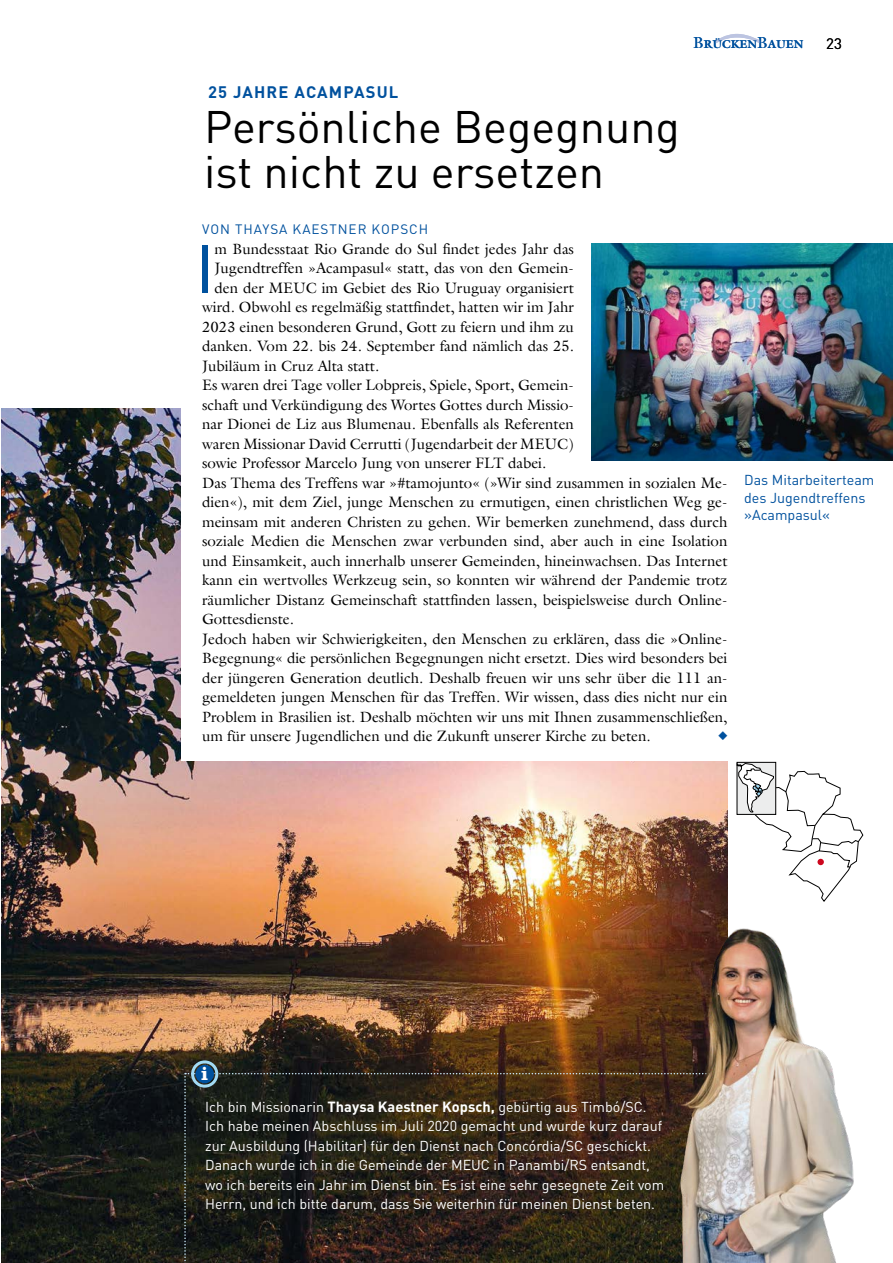
<style>
.page{position:relative;width:893px;height:1263px;background:#fff}
.page>*{position:absolute;margin:0;border:0;box-sizing:border-box;transform-origin:0 0}
.t1{font:67.05px "DIN Pro";color:#00519e;scale:1.04 1}
.t2{font:45px/45px "DIN Pro";color:#000}
.t3{font:700 19.35px "Clarendon BT";color:#fff}
.t4{font:700 16.5px "DIN Pro";letter-spacing:.07em;color:#00519e}
.t5{font:15px "Galliard";color:#000}
.t6{font:15px "DIN Pro";color:#000}
.t7{font:14.25px/19.5px "DIN Pro";color:#fff}
.t8{font:14.25px/17.1px "DIN Pro";color:#00519e}
.t9{font:13.5px "DIN Pro";letter-spacing:.07em;color:#00519e}
.t10{font:700 11.25px "Galliard";color:#00519e}
.s1{font-weight:400;font-size:16.05px}
.s2{font-weight:700;font-size:14.7px}
</style>
<div class="page">
<img style="left:1px;top:408px;width:726px;height:855px">
<svg style="left:184px;top:1073px;width:452px;height:190px;background:#2b2317"></svg>
<svg style="left:715px;top:34px;width:45px;height:10px"></svg>
<div style="left:195px;top:1065px;width:19px;height:18px;background:#00519e;border-radius:50%"></div>
<div style="left:191px;top:1060px;width:27px;height:28px;border:3px solid #a2daf4;border-radius:50%"></div>
<div style="left:182px;top:85px;width:560px;height:676px;background:#fff"></div>
<img style="left:636px;top:871px;width:218px;height:392px">
<img style="left:591px;top:243px;width:302px;height:218px">
<svg style="left:737px;top:763px;width:127px;height:139px"></svg>
<div style="left:817px;top:859px;width:7px;height:6px;background:#cd071e;border-radius:50%"></div>
<p class="t4" style="left:208px;top:80px;width:192px">25 JAHRE ACAMPASUL</p>
<h2 class="t2" style="left:204px;top:102px;width:477px">Persönliche Begegnung ist nicht zu ersetzen</h2>
<p class="t10" style="left:693px;top:39px;width:112px"><span class="s1">B</span>RÜCKEN<span class="s1">B</span>AUEN</p>
<p class="t6" style="left:826px;top:33px;width:17px">23</p>
<p class="t9" style="left:202px;top:220px;width:228px">VON THAYSA KAESTNER KOPSCH</p>
<h1 class="t1" style="left:195px;top:223px;width:20px">I</h1>
<p class="t5" style="left:215px;top:243px;width:361px">m Bundesstaat Rio Grande do Sul findet jedes Jahr das</p>
<p class="t5" style="left:215px;top:262px;width:361px">Jugendtreffen »Acampasul« statt, das von den Gemein-</p>
<p class="t5" style="left:215px;top:282px;width:361px">den der MEUC im Gebiet des Rio Uruguay organisiert</p>
<p class="t5" style="left:202px;top:301px;width:373px">wird. Obwohl es regelmäßig stattfindet, hatten wir im Jahr</p>
<p class="t5" style="left:202px;top:321px;width:373px">2023 einen besonderen Grund, Gott zu feiern und ihm zu</p>
<p class="t5" style="left:202px;top:340px;width:373px">danken. Vom 22. bis 24. September fand nämlich das 25.</p>
<p class="t5" style="left:202px;top:360px;width:179px">Jubiläum in Cruz Alta statt.</p>
<p class="t5" style="left:202px;top:379px;width:371px">Es waren drei Tage voller Lobpreis, Spiele, Sport, Gemein-</p>
<p class="t5" style="left:202px;top:399px;width:373px">schaft und Verkündigung des Wortes Gottes durch Missio-</p>
<p class="t5" style="left:202px;top:418px;width:373px">nar Dionei de Liz aus Blumenau. Ebenfalls als Referenten</p>
<p class="t5" style="left:202px;top:438px;width:373px">waren Missionar David Cerrutti (Jugendarbeit der MEUC)</p>
<p class="t5" style="left:202px;top:457px;width:346px">sowie Professor Marcelo Jung von unserer FLT dabei.</p>
<p class="t5" style="left:202px;top:477px;width:527px">Das Thema des Treffens war »#tamojunto« (»Wir sind zusammen in sozialen Me-</p>
<p class="t5" style="left:202px;top:496px;width:527px">dien«), mit dem Ziel, junge Menschen zu ermutigen, einen christlichen Weg ge-</p>
<p class="t5" style="left:202px;top:516px;width:527px">meinsam mit anderen Christen zu gehen. Wir bemerken zunehmend, dass durch</p>
<p class="t5" style="left:202px;top:535px;width:527px">soziale Medien die Menschen zwar verbunden sind, aber auch in eine Isolation</p>
<p class="t5" style="left:202px;top:555px;width:527px">und Einsamkeit, auch innerhalb unserer Gemeinden, hineinwachsen. Das Internet</p>
<p class="t5" style="left:202px;top:574px;width:527px">kann ein wertvolles Werkzeug sein, so konnten wir während der Pandemie trotz</p>
<p class="t5" style="left:202px;top:594px;width:527px">räumlicher Distanz Gemeinschaft stattfinden lassen, beispielsweise durch Online-</p>
<p class="t5" style="left:202px;top:613px;width:93px">Gottesdienste.</p>
<p class="t5" style="left:202px;top:633px;width:527px">Jedoch haben wir Schwierigkeiten, den Menschen zu erklären, dass die »Online-</p>
<p class="t5" style="left:202px;top:652px;width:527px">Begegnung« die persönlichen Begegnungen nicht ersetzt. Dies wird besonders bei</p>
<p class="t5" style="left:202px;top:672px;width:527px">der jüngeren Generation deutlich. Deshalb freuen wir uns sehr über die 111 an-</p>
<p class="t5" style="left:202px;top:691px;width:527px">gemeldeten jungen Menschen für das Treffen. Wir wissen, dass dies nicht nur ein</p>
<p class="t5" style="left:202px;top:711px;width:527px">Problem in Brasilien ist. Deshalb möchten wir uns mit Ihnen zusammenschließen,</p>
<p class="t5" style="left:202px;top:730px;width:450px">um für unsere Jugendlichen und die Zukunft unserer Kirche zu beten.</p>
<p class="t8" style="left:744px;top:471px;width:132px">Das Mitarbeiterteam des Jugendtreffens »Acampasul«</p>
<p class="t3" style="left:201px;top:1061px;width:8px">i</p>
<p class="t7" style="left:205px;top:1096px;width:461px">Ich bin Missionarin <span class="s2">Thaysa Kaestner Kopsch,</span> gebürtig aus Timbó/SC.<br>Ich habe meinen Abschluss im Juli 2020 gemacht und wurde kurz darauf zur Ausbildung (Habilitar) für den Dienst nach Concórdia/SC geschickt.<br>Danach wurde ich in die Gemeinde der MEUC in Panambi/RS entsandt, wo ich bereits ein Jahr im Dienst bin. Es ist eine sehr gesegnete Zeit vom Herrn, und ich bitte darum, dass Sie weiterhin für meinen Dienst beten.</p>
</div>
